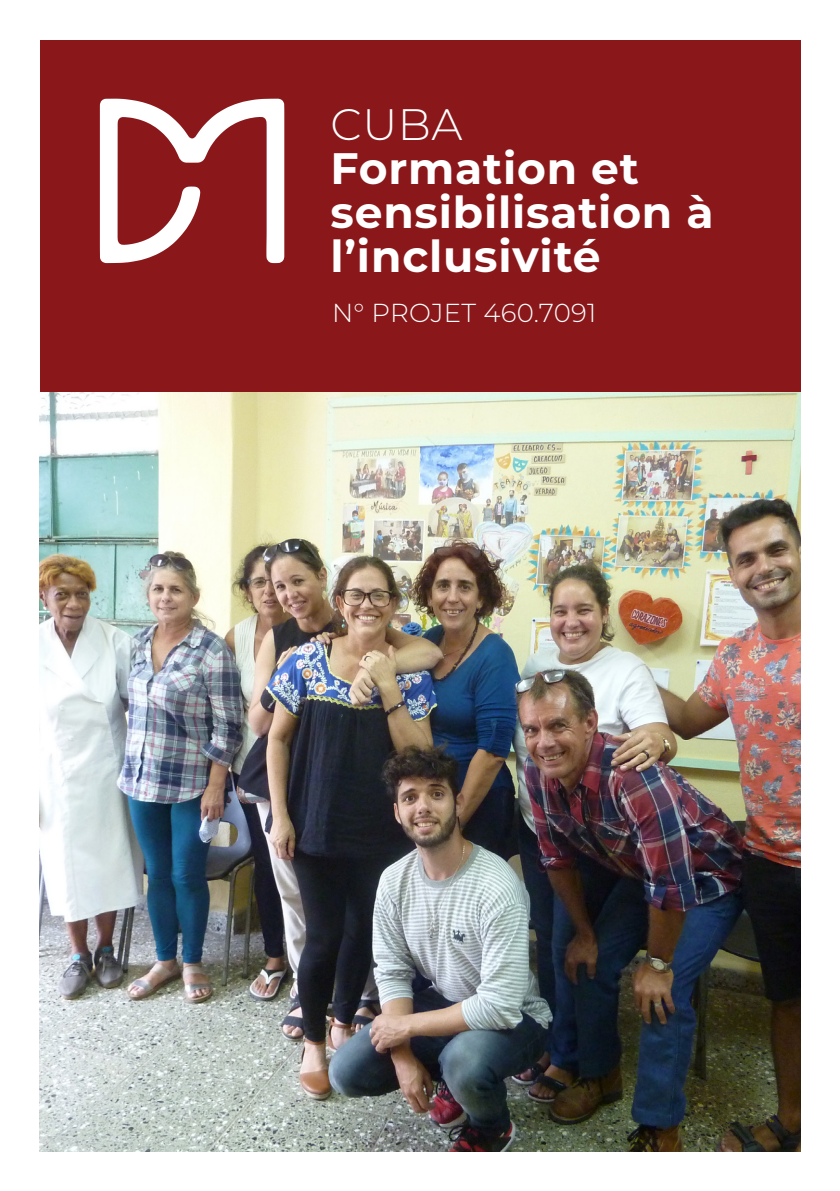
<style>
.page{position:relative;width:840px;height:1191px;background:#fff}
.page>*{position:absolute;margin:0;border:0;box-sizing:border-box;transform-origin:0 0}
.t1{font:700 44px/44px "Montserrat";letter-spacing:.02em;color:#fff}
.t2{font:300 44px "Montserrat";color:#fff}
.t3{font:300 26px "Montserrat";letter-spacing:.01em;color:#fff}
</style>
<div class="page">
<img style="left:40px;top:391px;width:759px;height:760px">
<div style="left:40px;top:40px;width:759px;height:351px;background:#8a181b"></div>
<svg style="left:100px;top:99px;width:184px;height:164px"></svg>
<p class="t2" style="left:330px;top:95px;width:133px">CUBA</p>
<p class="t1" style="left:330px;top:144px;width:310px">Formation et</p>
<p class="t1" style="left:330px;top:188px;width:384px">sensibilisation à l’inclusivité</p>
<p class="t3" style="left:332px;top:295px;width:266px">N° PROJET 460.7091</p>
</div>
